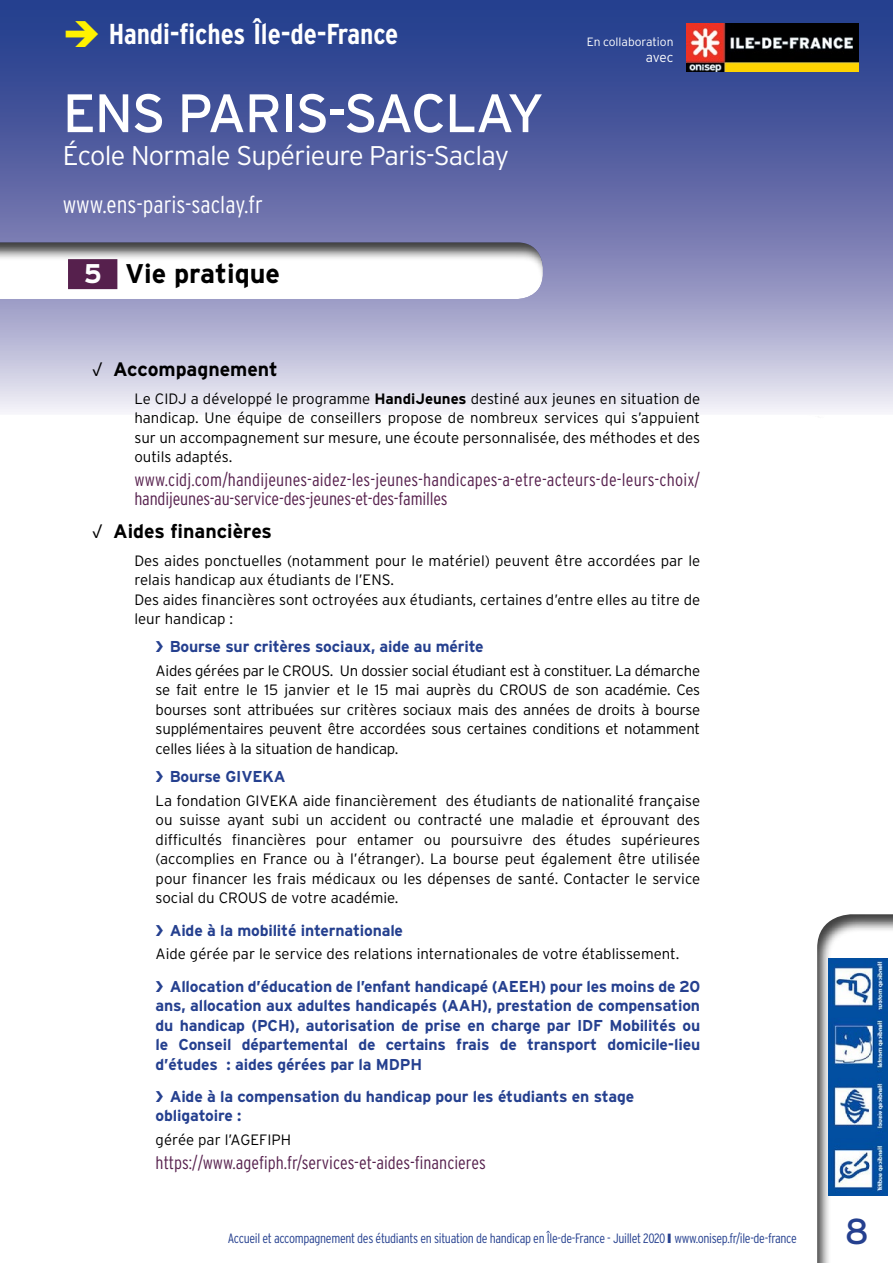
<style>
.page{position:relative;width:893px;height:1263px;background:#fff}
.page>*{position:absolute;margin:0;border:0;box-sizing:border-box;transform-origin:0 0}
.t1{font:54px "Interstate";letter-spacing:-.025em;color:#fff}
.t2{font:36px "Interstate";color:#25408f}
.t3{font:700 condensed 28.8px "Interstate";letter-spacing:-.005em;color:#fff}
.t4{font:300 27px "Interstate";letter-spacing:-.025em;color:#fff}
.t5{font:700 27px "Interstate";color:#000}
.t6{font:300 condensed 24px "Interstate";color:#fff}
.t7{font:700 19.5px "Interstate";color:#000}
.t8{font:300 condensed 18px/19.5px "Interstate";color:#56204d}
.t9{font:700 15.75px/19.5px "Interstate";letter-spacing:-.01em;color:#25408f;text-align:justify}
.t10{font:300 15px/19.5px "Interstate";color:#000;text-align:justify}
.t11{font:300 condensed 13.5px "Interstate";letter-spacing:-.025em;color:#25408f}
.t12{font:300 13.5px "Interstate";color:#fff}
.t13{font:300 12px "Interstate";color:#fff}
.s1{color:#fff200}
.s2{color:#fff}
.s3{font-weight:300}
.s4{font-weight:700}
</style>
<div class="page">
<div style="left:805px;top:901px;width:88px;height:362px;background:#000;opacity:.75"></div>
<svg style="left:0;top:0;width:893px;height:412px;background:#737cb2"></svg>
<div style="left:0;top:229px;width:556px;height:71px;background:#000;opacity:.75"></div>
<div style="left:68px;top:259px;width:49px;height:30px;background:#56204d"></div>
<img style="left:686px;top:23px;width:172px;height:48px">
<img style="left:829px;top:958px;width:58px;height:237px">
<h3 class="t3" style="left:63px;top:16px;width:337px"><span class="s1">➔</span> Handi-fiches Île-de-France</h3>
<h1 class="t1" style="left:63px;top:80px;width:483px">ENS PARIS-SACLAY</h1>
<h3 class="t4" style="left:63px;top:139px;width:448px">école Normale Supérieure Paris-Saclay</h3>
<h3 class="t6" style="left:63px;top:190px;width:202px">www.ens-paris-saclay.fr</h3>
<h3 class="t5" style="left:84px;top:257px;width:198px"><span class="s2">5</span> Vie pratique</h3>
<p class="t13" style="left:587px;top:34px;width:88px">En collaboration</p>
<p class="t12" style="left:646px;top:49px;width:29px">avec</p>
<h3 class="t7" style="left:92px;top:357px;width:187px"><span class="s3">√</span> Accompagnement</h3>
<p class="t10" style="left:134px;top:388px;width:567px">Le CIDJ a développé le programme <span class="s4">HandiJeunes</span> destiné aux jeunes en situation de handicap. Une équipe de conseillers propose de nombreux services qui s’appuient sur un accompagnement sur mesure, une écoute personnalisée, des méthodes et des outils adaptés.</p>
<p class="t8" style="left:134px;top:470px;width:567px">www.cidj.com/handijeunes-aidez-les-jeunes-handicapes-a-etre-acteurs-de-leurs-choix/ handijeunes-au-service-des-jeunes-et-des-familles</p>
<h3 class="t7" style="left:92px;top:519px;width:182px"><span class="s3">√</span> Aides financières</h3>
<p class="t10" style="left:134px;top:550px;width:567px;text-align:left">Des aides ponctuelles (notamment pour le matériel) peuvent être accordées par le relais handicap aux étudiants de l’ENS.<br>Des aides financières sont octroyées aux étudiants, certaines d’entre elles au titre de leur handicap :</p>
<p class="t9" style="left:156px;top:637px;width:330px">❯ Bourse sur critères sociaux, aide au mérite</p>
<p class="t10" style="left:156px;top:661px;width:546px">Aides gérées par le CROUS. Un dossier social étudiant est à constituer. La démarche se fait entre le 15 janvier et le 15 mai auprès du CROUS de son académie. Ces bourses sont attribuées sur critères sociaux mais des années de droits à bourse supplémentaires peuvent être accordées sous certaines conditions et notamment celles liées à la situation de handicap.</p>
<p class="t9" style="left:156px;top:766px;width:131px">❯ Bourse GIVEKA</p>
<p class="t10" style="left:156px;top:790px;width:546px">La fondation GIVEKA aide financièrement des étudiants de nationalité française ou suisse ayant subi un accident ou contracté une maladie et éprouvant des difficultés financières pour entamer ou poursuivre des études supérieures (accomplies en France ou à l’étranger). La bourse peut également être utilisée pour financer les frais médicaux ou les dépenses de santé. Contacter le service social du CROUS de votre académie.</p>
<p class="t9" style="left:156px;top:920px;width:249px">❯ Aide à la mobilité internationale</p>
<p class="t10" style="left:156px;top:944px;width:525px">Aide gérée par le service des relations internationales de votre établissement.</p>
<p class="t9" style="left:156px;top:976px;width:546px">❯ Allocation d’éducation de l’enfant handicapé (AEEH) pour les moins de 20 ans, allocation aux adultes handicapés (AAH), prestation de compensation du handicap (PCH), autorisation de prise en charge par IDF Mobilités ou le Conseil départemental de certains frais de transport domicile-lieu d’études : aides gérées par la MDPH</p>
<p class="t9" style="left:156px;top:1086px;width:480px">❯ Aide à la compensation du handicap pour les étudiants en stage obligatoire :</p>
<p class="t10" style="left:156px;top:1130px;width:137px">gérée par l’AGEFIPH</p>
<p class="t8" style="left:156px;top:1152px;width:332px">https://www.agefiph.fr/services-et-aides-financieres</p>
<p class="t11" style="left:228px;top:1230px;width:570px">Accueil et accompagnement des étudiants en situation de handicap en Île-de-France - Juillet 2020 ❙ www.onisep.fr/ile-de-france</p>
<h2 class="t2" style="left:845px;top:1209px;width:26px">8</h2>
</div>
